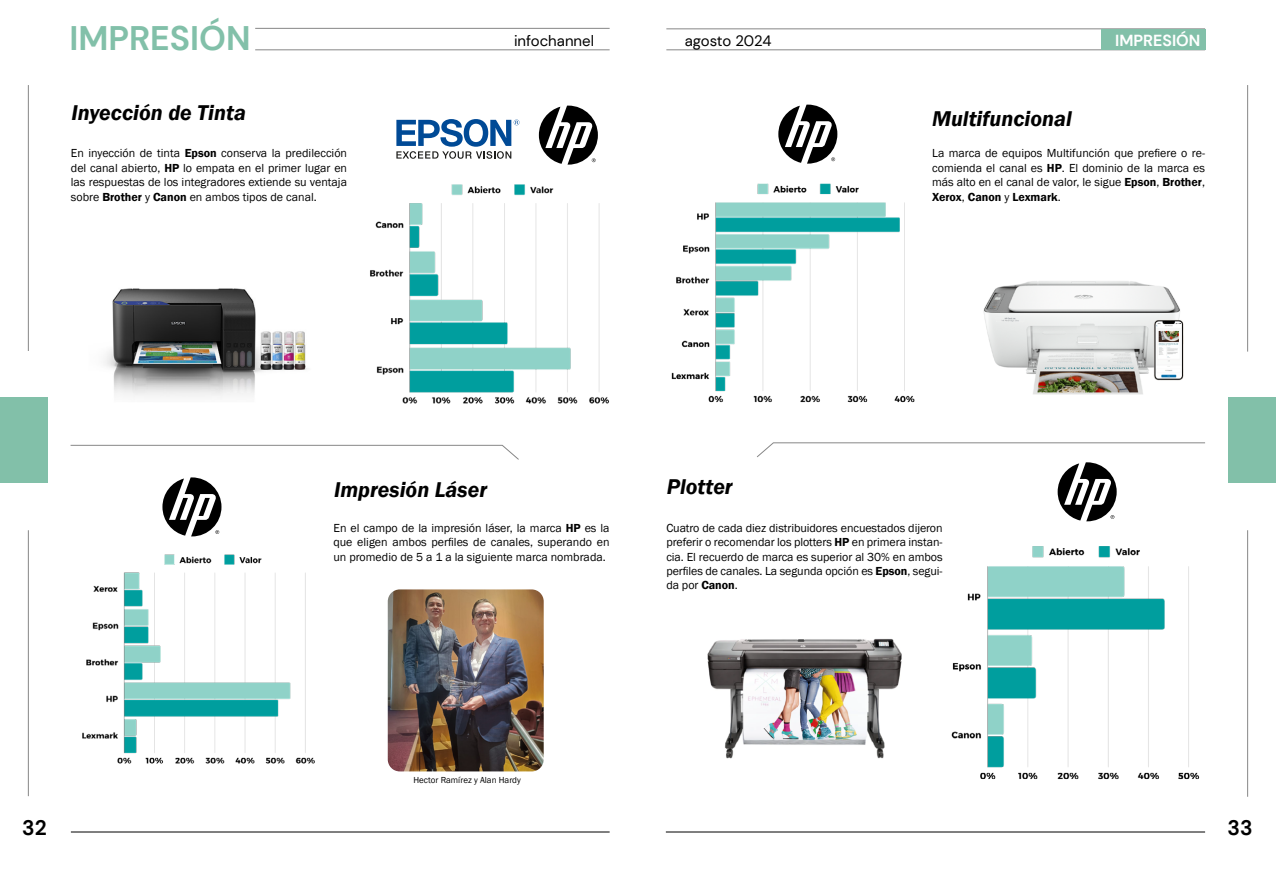
<style>
.page{position:relative;width:1276px;height:879px;background:#fff}
.page>*{position:absolute;margin:0;border:0;box-sizing:border-box;transform-origin:0 0}
.t1{font:700 34px "DM Sans";color:#82c0a9}
.t2{font:italic 600 22px "Franklin Gothic";color:#000}
.t3{font:700 21px "DM Sans";color:#000}
.t4{font:700 16px "DM Sans";color:#fff}
.t5{font:15px "DM Sans";color:#000}
.t6{font:12px/14.4px "Franklin Gothic";color:#000;text-align:justify}
.t7{font:9px "Franklin Gothic";color:#000}
.s1{font-weight:600}
</style>
<div class="page">
<hr style="left:666px;top:831px;width:539px;height:1px;background:#000">
<div style="left:1228px;top:397px;width:48px;height:85px;background:#82c0a9"></div>
<hr style="left:1247px;top:530px;width:1px;height:267px;background:#000">
<hr style="left:1247px;top:85px;width:1px;height:266px;background:#000">
<div style="left:1101px;top:29px;width:104px;height:20px;background:#82c0a9"></div>
<hr style="left:71px;top:831px;width:538px;height:1px;background:#000">
<div style="left:0;top:397px;width:48px;height:85px;background:#82c0a9"></div>
<svg style="left:70px;top:444px;width:449px;height:16px"></svg>
<hr style="left:28px;top:530px;width:1px;height:266px;background:#000">
<hr style="left:28px;top:85px;width:1px;height:266px;background:#000">
<hr style="left:255px;top:28px;width:354px;height:1px;background:#000">
<hr style="left:255px;top:49px;width:354px;height:1px;background:#000">
<img style="left:82px;top:536px;width:233px;height:228px">
<img style="left:370px;top:184px;width:239px;height:220px">
<img style="left:671px;top:183px;width:244px;height:220px">
<img style="left:951px;top:546px;width:249px;height:234px">
<svg style="left:539px;top:106px;width:59px;height:59px"></svg>
<svg style="left:162px;top:477px;width:59px;height:59px"></svg>
<svg style="left:396px;top:119px;width:123px;height:40px"></svg>
<img style="left:388px;top:589px;width:156px;height:182px">
<img style="left:983px;top:281px;width:201px;height:114px">
<img style="left:104px;top:288px;width:203px;height:109px">
<img style="left:707px;top:638px;width:195px;height:121px">
<svg style="left:778px;top:105px;width:59px;height:59px"></svg>
<svg style="left:757px;top:442px;width:448px;height:79px"></svg>
<h1 class="t1" style="left:69px;top:17px;width:183px">IMPRESIÓN</h1>
<h2 class="t2" style="left:71px;top:99px;width:176px">Inyección de Tinta</h2>
<p class="t6" style="left:71px;top:146px;width:278px">En inyección de tinta <span class="s1">Epson</span> conserva la predilección del canal abierto, <span class="s1">HP</span> lo empata en el primer lugar en las respuestas de los integradores extiende su ventaja sobre <span class="s1">Brother</span> y <span class="s1">Canon</span> en ambos tipos de canal.</p>
<p class="t5" style="left:514px;top:31px;width:82px">infochannel</p>
<p class="t5" style="left:685px;top:32px;width:88px">agosto 2024</p>
<h3 class="t4" style="left:1115px;top:30px;width:87px">IMPRESIÓN</h3>
<h2 class="t2" style="left:932px;top:104px;width:141px">Multifuncional</h2>
<p class="t6" style="left:932px;top:146px;width:274px">La marca de equipos Multifunción que prefiere o re&shy;comienda el canal es <span class="s1">HP</span>. El dominio de la marca es más alto en el canal de valor, le sigue <span class="s1">Epson</span>, <span class="s1">Brother</span>, <span class="s1">Xerox</span>, <span class="s1">Canon</span> y <span class="s1">Lexmark</span>.</p>
<h2 class="t2" style="left:334px;top:476px;width:155px">Impresión Láser</h2>
<p class="t6" style="left:333px;top:521px;width:278px">En el campo de la impresión láser, la marca <span class="s1">HP</span> es la que eligen ambos perfiles de canales, superando en un promedio de 5 a 1 a la siguiente marca nombrada.</p>
<h2 class="t2" style="left:667px;top:473px;width:67px">Plotter</h2>
<p class="t6" style="left:666px;top:521px;width:278px">Cuatro de cada diez distribuidores encuestados dijeron preferir o recomendar los plotters <span class="s1">HP</span> en primera instan&shy;cia. El recuerdo de marca es superior al 30% en ambos perfiles de canales. La segunda opción es <span class="s1">Epson</span>, segui&shy;da por <span class="s1">Canon</span>.</p>
<p class="t7" style="left:413px;top:774px;width:109px">Hector Ramírez y Alan Hardy</p>
<h3 class="t3" style="left:22px;top:815px;width:26px">32</h3>
<h3 class="t3" style="left:1227px;top:815px;width:27px">33</h3>
</div>
